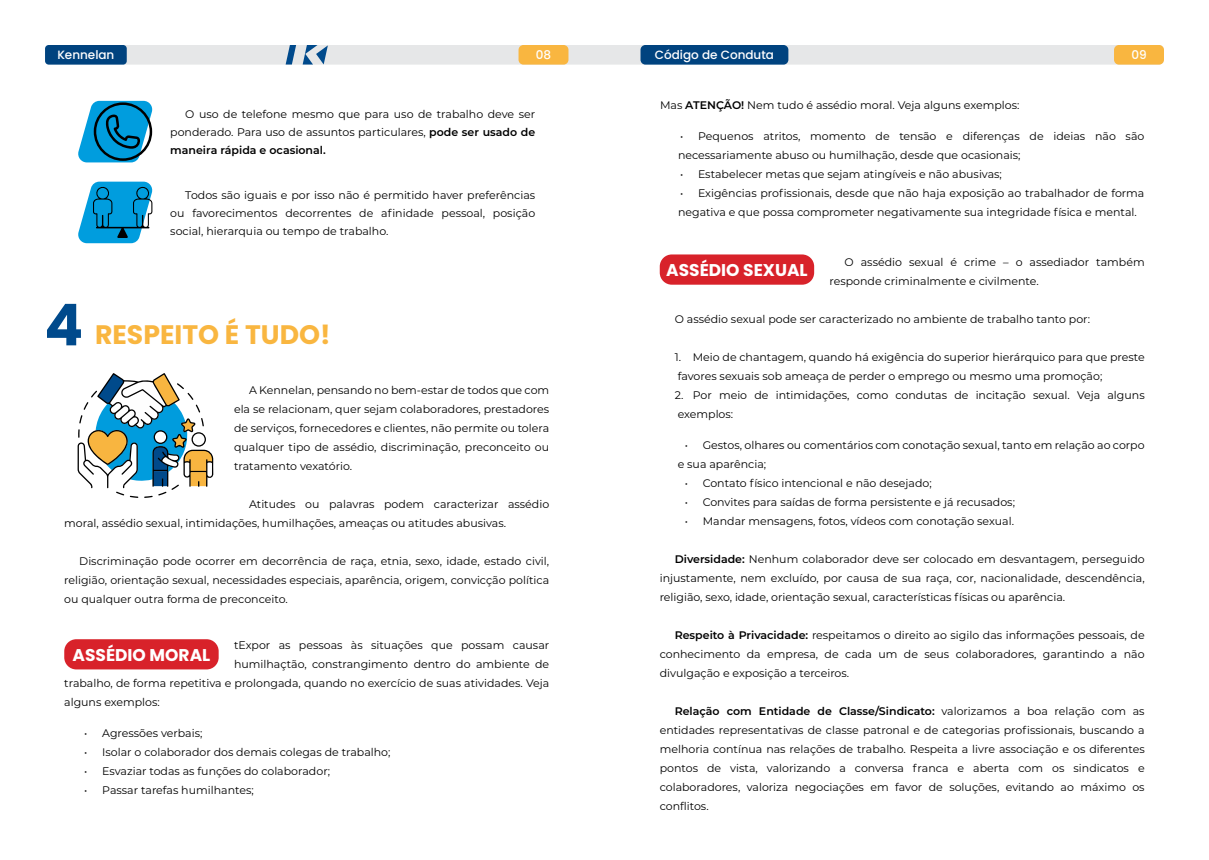
<style>
.page{position:relative;width:1209px;height:860px;background:#fff}
.page>*{position:absolute;margin:0;border:0;box-sizing:border-box;transform-origin:0 0}
.t1{font:700 26.7px "Poppins";color:#f9b640}
.t2{font:700 17px "Poppins";color:#fff}
.t3{font:500 12px "Poppins";color:#fff}
.t4{font:11px/19px "Montserrat";color:#000;text-align:justify}
.s1{font-weight:600}
.s2{font-size:57.6px;color:#004a8c}
</style>
<div class="page">
<div style="left:45px;top:45px;width:1119px;height:20px;background:#e6e7e8;border-radius:5px"></div>
<div style="left:518px;top:45px;width:50px;height:20px;background:#f9b640;border-radius:5px"></div>
<div style="left:1114px;top:45px;width:50px;height:20px;background:#f9b640;border-radius:5px"></div>
<svg style="left:78px;top:101px;width:75px;height:61px;background:#2a94c0"></svg>
<div style="left:45px;top:45px;width:82px;height:20px;background:#00437f;border-radius:4px"></div>
<div style="left:640px;top:45px;width:148px;height:20px;background:#00437f;border-radius:5px"></div>
<svg style="left:78px;top:182px;width:75px;height:61px"></svg>
<svg style="left:78px;top:373px;width:135px;height:125px"></svg>
<div style="left:155px;top:432px;width:11px;height:11px;background:#fefefe;border-radius:50%"></div>
<div style="left:64px;top:639px;width:155px;height:30px;background:#d8222a;border-radius:12px"></div>
<div style="left:660px;top:254px;width:154px;height:31px;background:#d8222a;border-radius:12px"></div>
<svg style="left:303px;top:45px;width:25px;height:20px"></svg>
<svg style="left:286px;top:45px;width:10px;height:20px"></svg>
<p class="t3" style="left:57px;top:47px;width:59px">Kennelan</p>
<p class="t3" style="left:655px;top:47px;width:121px">Código de Conduta</p>
<p class="t3" style="left:536px;top:47px;width:17px">08</p>
<p class="t3" style="left:1131px;top:47px;width:17px">09</p>
<p class="t4" style="left:170px;top:105px;width:366px;line-height:18px;text-indent:15px">O uso de telefone mesmo que para uso de trabalho deve ser ponderado. Para uso de assuntos particulares, <span class="s1">pode ser usado de maneira rápida e ocasional.</span></p>
<p class="t4" style="left:170px;top:186px;width:366px;line-height:18px;text-indent:15px">Todos são iguais e por isso não é permitido haver preferências ou favorecimentos decorrentes de afinidade pessoal, posição social, hierarquia ou tempo de trabalho.</p>
<h1 class="t1" style="left:44px;top:319px;width:288px"><span class="s2">4</span> RESPEITO É TUDO!</h1>
<p class="t4" style="left:234px;top:381px;width:317px;text-indent:15px">A Kennelan, pensando no bem-estar de todos que com ela se relacionam, quer sejam colaboradores, prestadores de serviços, fornecedores e clientes, não permite ou tolera qualquer tipo de assédio, discriminação, preconceito ou tratamento vexatório.</p>
<p class="t4" style="left:64px;top:495px;width:486px;text-indent:185px">Atitudes ou palavras podem caracterizar assédio moral, assédio sexual, intimidações, humilhações, ameaças ou atitudes abusivas.</p>
<p class="t4" style="left:64px;top:552px;width:486px;text-indent:15px">Discriminação pode ocorrer em decorrência de raça, etnia, sexo, idade, estado civil, religião, orientação sexual, necessidades especiais, aparência, origem, convicção política ou qualquer outra forma de preconceito.</p>
<p class="t4" style="left:234px;top:636px;width:317px">tExpor as pessoas às situações que possam causar</p>
<p class="t4" style="left:234px;top:655px;width:317px">humilhaçtão, constrangimento dentro do ambiente de</p>
<p class="t4" style="left:64px;top:674px;width:486px">trabalho, de forma repetitiva e prolongada, quando no exercício de suas atividades. Veja</p>
<p class="t4" style="left:64px;top:693px;width:97px">alguns exemplos:</p>
<p class="t4" style="left:84px;top:724px;width:120px">• Agressões verbais;</p>
<p class="t4" style="left:84px;top:743px;width:308px">• Isolar o colaborador dos demais colegas de trabalho;</p>
<p class="t4" style="left:84px;top:762px;width:247px">• Esvaziar todas as funções do colaborador;</p>
<p class="t4" style="left:84px;top:781px;width:171px">• Passar tarefas humilhantes;</p>
<h2 class="t2" style="left:73px;top:645px;width:139px">ASSÉDIO MORAL</h2>
<p class="t4" style="left:660px;top:95px;width:361px">Mas <span class="s1">ATENÇÃO!</span> Nem tudo é assédio moral. Veja alguns exemplos:</p>
<p class="t4" style="left:678px;top:126px;width:468px">• Pequenos atritos, momento de tensão e diferenças de ideias não são necessariamente abuso ou humilhação, desde que ocasionais;</p>
<p class="t4" style="left:680px;top:164px;width:323px">• Estabelecer metas que sejam atingíveis e não abusivas;</p>
<p class="t4" style="left:678px;top:183px;width:468px">• Exigências profissionais, desde que não haja exposição ao trabalhador de forma negativa e que possa comprometer negativamente sua integridade física e mental.</p>
<p class="t4" style="left:829px;top:252px;width:317px;text-indent:15px">O assédio sexual é crime – o assediador também responde criminalmente e civilmente.</p>
<p class="t4" style="left:675px;top:309px;width:417px">O assédio sexual pode ser caracterizado no ambiente de trabalho tanto por:</p>
<p class="t4" style="left:675px;top:347px;width:471px">1. Meio de chantagem, quando há exigência do superior hierárquico para que preste favores sexuais sob ameaça de perder o emprego ou mesmo uma promoção;</p>
<p class="t4" style="left:675px;top:385px;width:471px">2. Por meio de intimidações, como condutas de incitação sexual. Veja alguns exemplos:</p>
<p class="t4" style="left:678px;top:435px;width:468px;text-indent:7px">• Gestos, olhares ou comentários com conotação sexual, tanto em relação ao corpo e sua aparência;</p>
<p class="t4" style="left:685px;top:473px;width:248px">• Contato físico intencional e não desejado;</p>
<p class="t4" style="left:685px;top:492px;width:332px">• Convites para saídas de forma persistente e já recusados;</p>
<p class="t4" style="left:685px;top:511px;width:331px">• Mandar mensagens, fotos, vídeos com conotação sexual.</p>
<p class="t4" style="left:659px;top:549px;width:486px;text-indent:15px"><span class="s1">Diversidade:</span> Nenhum colaborador deve ser colocado em desvantagem, perseguido injustamente, nem excluído, por causa de sua raça, cor, nacionalidade, descendência, religião, sexo, idade, orientação sexual, características físicas ou aparência.</p>
<p class="t4" style="left:659px;top:625px;width:486px;text-indent:15px"><span class="s1">Respeito à Privacidade:</span> respeitamos o direito ao sigilo das informações pessoais, de conhecimento da empresa, de cada um de seus colaboradores, garantindo a não divulgação e exposição a terceiros.</p>
<p class="t4" style="left:659px;top:701px;width:486px;text-indent:15px"><span class="s1">Relação com Entidade de Classe/Sindicato:</span> valorizamos a boa relação com as entidades representativas de classe patronal e de categorias profissionais, buscando a melhoria contínua nas relações de trabalho. Respeita a livre associação e os diferentes pontos de vista, valorizando a conversa franca e aberta com os sindicatos e colaboradores, valoriza negociações em favor de soluções, evitando ao máximo os conflitos.</p>
<h2 class="t2" style="left:666px;top:260px;width:143px">ASSÉDIO SEXUAL</h2>
</div>
